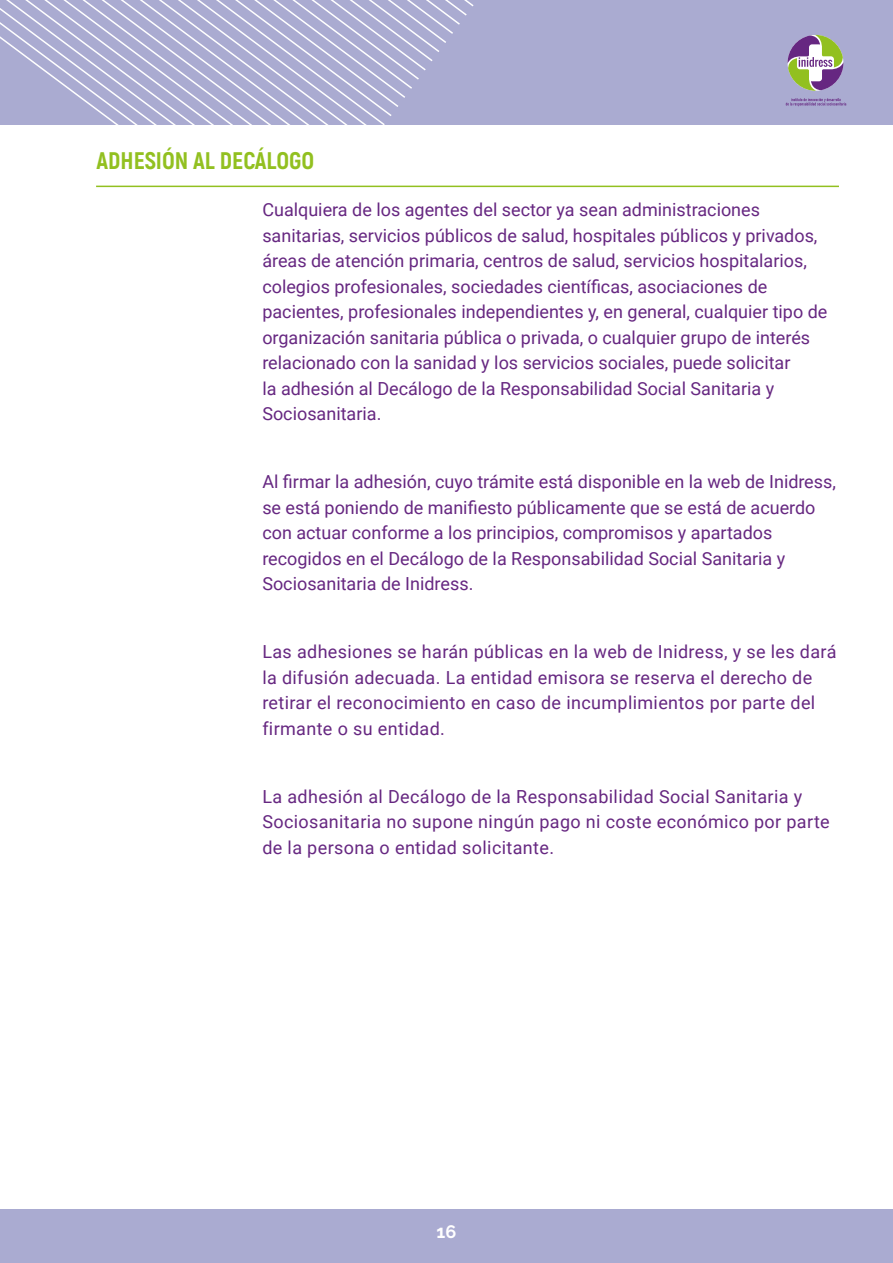
<style>
.page{position:relative;width:893px;height:1263px;background:#fff}
.page>*{position:absolute;margin:0;border:0;box-sizing:border-box;transform-origin:0 0}
.t1{font:800 24px "Akrobat";color:#92c020}
.t2{font:18px/25.5px "Roboto";color:#662781}
.t3{font:18px/25.5px "Roboto";letter-spacing:.02em;color:#662781}
.t4{font:700 18px "Raleway";color:#fff}
</style>
<div class="page">
<div style="left:0;top:0;width:893px;height:125px;background:#aaabd1"></div>
<svg style="left:0;top:0;width:474px;height:125px"></svg>
<div style="left:0;top:1209px;width:893px;height:54px;background:#aaabd1"></div>
<svg style="left:787px;top:35px;width:56px;height:56px"></svg>
<svg style="left:786px;top:98px;width:60px;height:8px"></svg>
<hr style="left:96px;top:186px;width:743px;height:1px;background:#92c020">
<h1 class="t1" style="left:97px;top:145px;width:219px">ADHESIÓN AL DECÁLOGO</h1>
<p class="t2" style="left:262px;top:196px;width:567px">Cualquiera de los agentes del sector ya sean administraciones sanitarias, servicios públicos de salud, hospitales públicos y privados, áreas de atención primaria, centros de salud, servicios hospitalarios, colegios profesionales, sociedades científicas, asociaciones de pacientes, profesionales independientes y, en general, cualquier tipo de organización sanitaria pública o privada, o cualquier grupo de interés relacionado con la sanidad y los servicios sociales, puede solicitar<br>la adhesión al Decálogo de la Responsabilidad Social Sanitaria y Sociosanitaria.</p>
<p class="t2" style="left:262px;top:468px;width:575px">Al firmar la adhesión, cuyo trámite está disponible en la web de Inidress, se está poniendo de manifiesto públicamente que se está de acuerdo con actuar conforme a los principios, compromisos y apartados recogidos en el Decálogo de la Responsabilidad Social Sanitaria y Sociosanitaria de Inidress.</p>
<p class="t3" style="left:262px;top:638px;width:576px">Las adhesiones se harán públicas en la web de Inidress, y se les dará la difusión adecuada. La entidad emisora se reserva el derecho de retirar el reconocimiento en caso de incumplimientos por parte del firmante o su entidad.</p>
<p class="t3" style="left:262px;top:783px;width:569px">La adhesión al Decálogo de la Responsabilidad Social Sanitaria y<br>Sociosanitaria no supone ningún pago ni coste económico por parte de la persona o entidad solicitante.</p>
<p class="t4" style="left:437px;top:1221px;width:21px">16</p>
</div>
